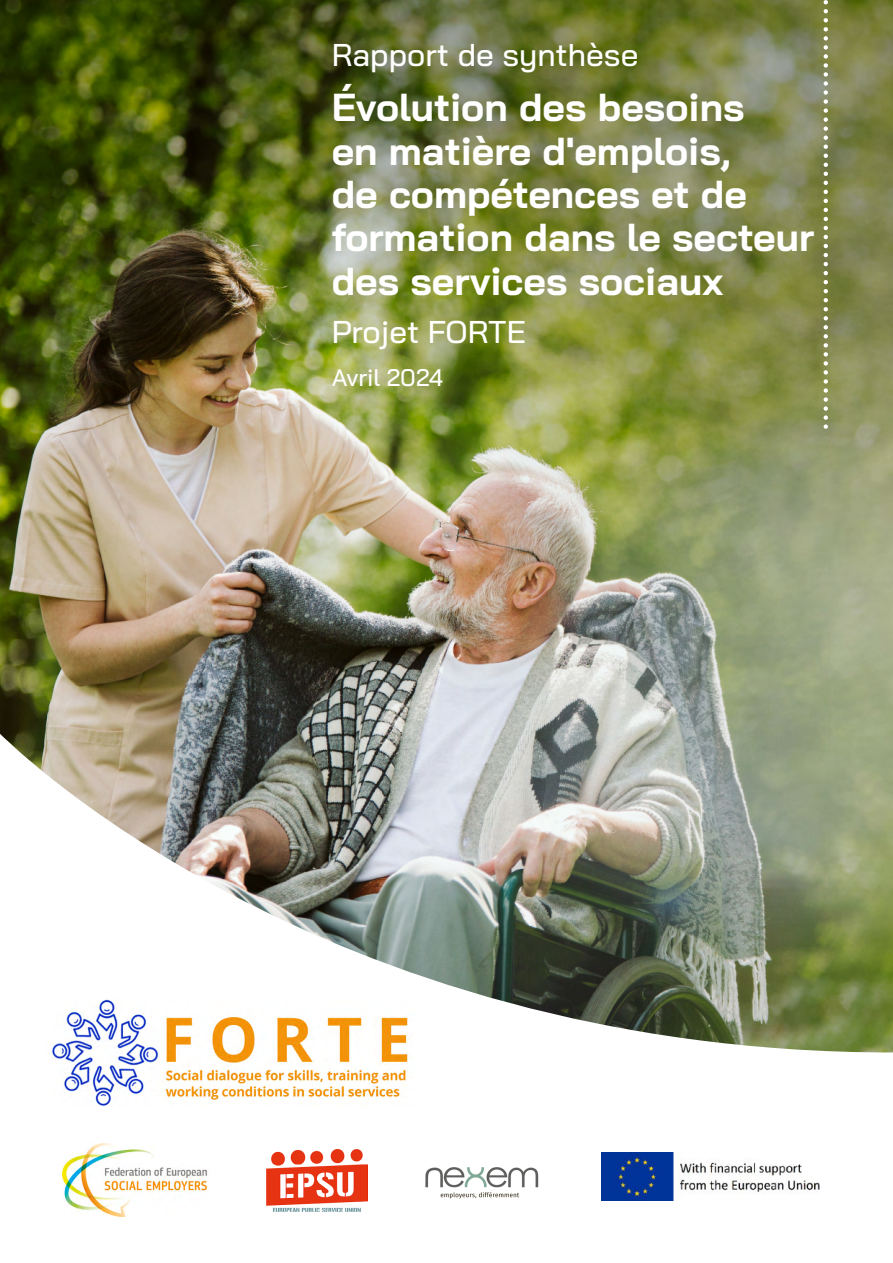
<style>
.page{position:relative;width:893px;height:1263px;background:#fff}
.page>*{position:absolute;margin:0;border:0;box-sizing:border-box;transform-origin:0 0}
.t1{font:700 39px/43.5px "Bai Jamjuree";color:#fff}
.t2{font:500 31.5px "Bai Jamjuree";color:#fff}
.t3{font:500 24px "Bai Jamjuree";color:#fff}
</style>
<div class="page">
<img style="left:0;top:0;width:893px;height:1052px">
<svg style="left:823px;top:11px;width:5px;height:417px"></svg>
<img style="left:46px;top:999px;width:375px;height:107px">
<img style="left:425px;top:1167px;width:114px;height:32px">
<img style="left:267px;top:1150px;width:101px;height:61px">
<img style="left:62px;top:1144px;width:146px;height:73px">
<img style="left:602px;top:1153px;width:218px;height:47px">
<p class="t2" style="left:332px;top:36px;width:308px">Rapport de synthèse</p>
<p class="t1" style="left:332px;top:86px;width:484px">Évolution des besoins<br>en matière d'emplois,<br>de compétences et de formation dans le secteur des services sociaux</p>
<p class="t2" style="left:332px;top:314px;width:196px">Projet FORTE</p>
<p class="t3" style="left:332px;top:364px;width:113px">Avril 2024</p>
</div>
